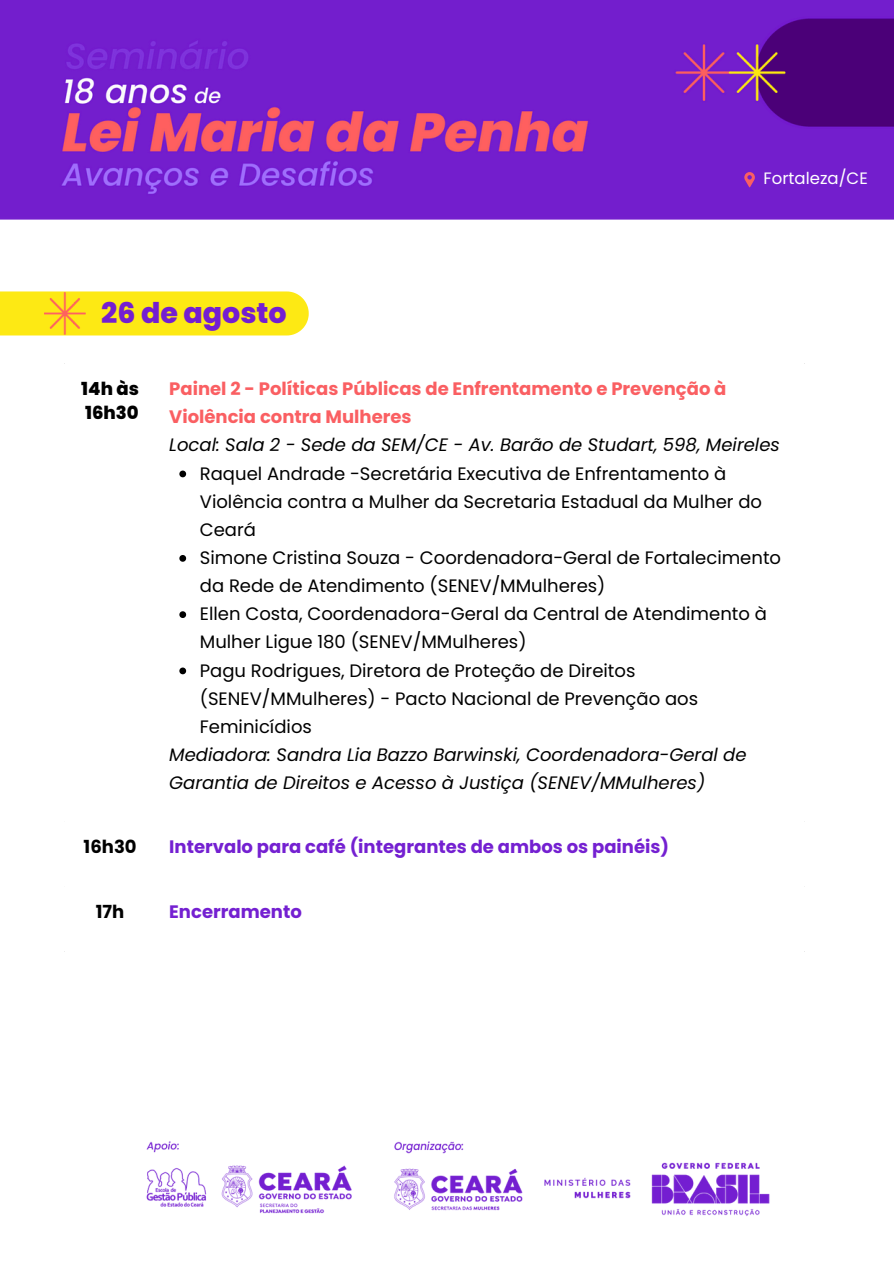
<style>
.page{position:relative;width:894px;height:1264px;background:#fff}
.page>*{position:absolute;margin:0;border:0;box-sizing:border-box;transform-origin:0 0}
.t1{font:800 28.5px "Poppins";color:#741ed1}
.t2{font:18px/28.2px "Poppins";color:#000}
.t3{font:italic 18px/28.2px "Poppins";color:#000}
.t4{font:700 18px/28.2px "Poppins";color:#fa5f62}
.t5{font:700 18px "Poppins";color:#7420d1}
.t6{font:800 18px "Poppins";color:#000}
.t7{font:700 18px "Poppins";color:#000}
.t8{font:16.5px "Poppins";color:#fff}
</style>
<div class="page">
<div style="left:0;top:291px;width:308px;height:44px;background:#fde914"></div>
<img style="left:44px;top:293px;width:42px;height:41px">
<svg style="left:179px;top:470px;width:7px;height:7px"></svg>
<svg style="left:179px;top:555px;width:7px;height:6px"></svg>
<svg style="left:179px;top:611px;width:7px;height:7px"></svg>
<svg style="left:179px;top:667px;width:7px;height:7px"></svg>
<img style="left:146px;top:1141px;width:624px;height:75px">
<img style="left:0;top:0;width:893px;height:220px">
<svg style="left:744px;top:172px;width:10px;height:15px"></svg>
<p class="t1" style="left:101px;top:293px;width:187px">26 de agosto</p>
<p class="t8" style="left:763px;top:167px;width:106px">Fortaleza/CE</p>
<p class="t6" style="left:81px;top:376px;width:59px">14h às</p>
<p class="t6" style="left:85px;top:400px;width:55px">16h30</p>
<p class="t4" style="left:169px;top:375px;width:558px">Painel 2 - Políticas Públicas de Enfrentamento e Prevenção à<br>Violência contra Mulheres</p>
<p class="t3" style="left:169px;top:431px;width:612px">Local: Sala 2 - Sede da SEM/CE - Av. Barão de Studart, 598, Meireles</p>
<h1 class="t2" style="left:200px;top:459px;width:563px">Raquel Andrade -Secretária Executiva de Enfrentamento à<br>Violência contra a Mulher da Secretaria Estadual da Mulher do<br>Ceará</h1>
<p class="t2" style="left:200px;top:543px;width:582px">Simone Cristina Souza - Coordenadora-Geral de Fortalecimento da Rede de Atendimento (SENEV/MMulheres)</p>
<p class="t2" style="left:200px;top:600px;width:568px">Ellen Costa, Coordenadora-Geral da Central de Atendimento à<br>Mulher Ligue 180 (SENEV/MMulheres)</p>
<p class="t2" style="left:200px;top:656px;width:499px">Pagu Rodrigues, Diretora de Proteção de Direitos (SENEV/MMulheres) - Pacto Nacional de Prevenção aos<br>Feminicídios</p>
<p class="t3" style="left:169px;top:740px;width:578px">Mediadora: Sandra Lia Bazzo Barwinski, Coordenadora-Geral de<br>Garantia de Direitos e Acesso à Justiça (SENEV/MMulheres)</p>
<p class="t7" style="left:84px;top:833px;width:54px">16h30</p>
<p class="t5" style="left:169px;top:834px;width:501px">Intervalo para café (integrantes de ambos os painéis)</p>
<p class="t7" style="left:96px;top:898px;width:30px">17h</p>
<p class="t5" style="left:169px;top:899px;width:134px">Encerramento</p>
</div>
